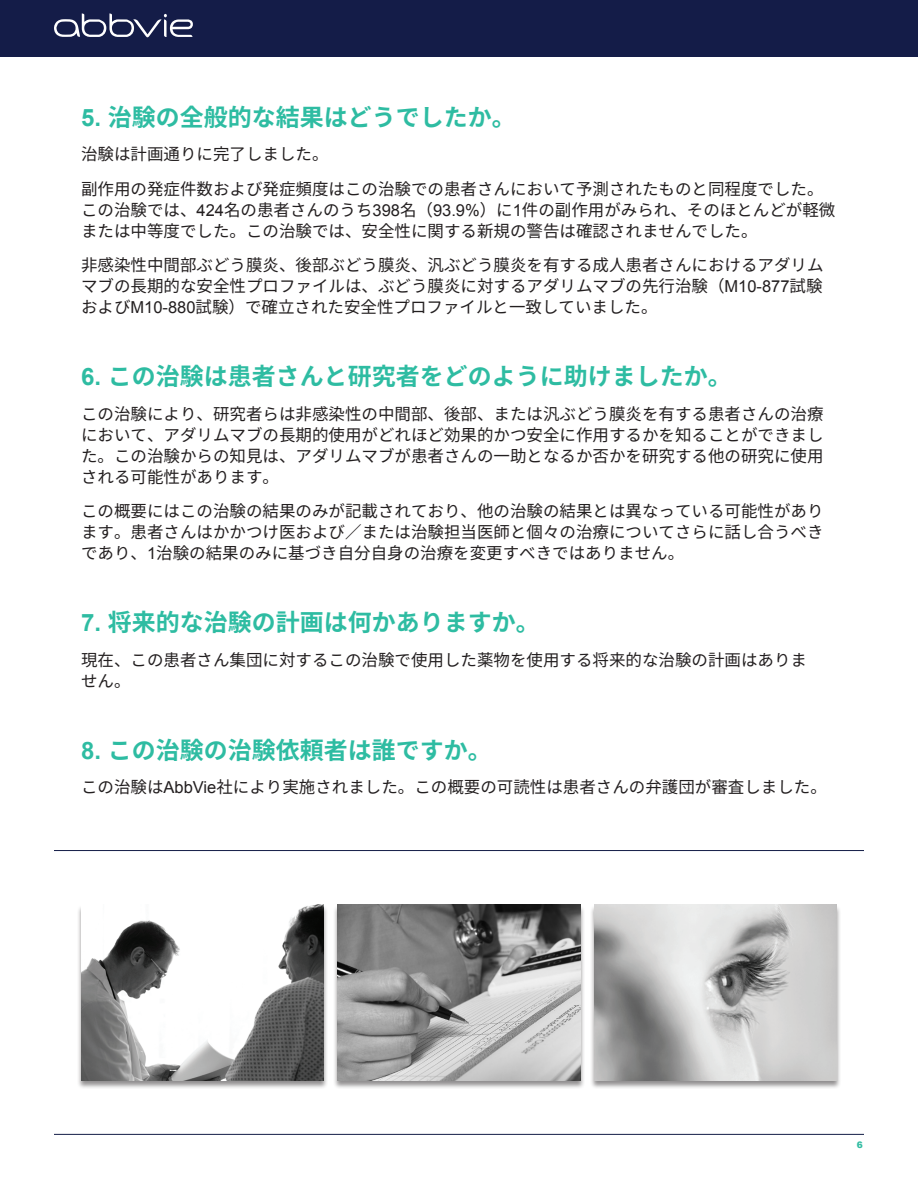
<style>
.page{position:relative;width:918px;height:1188px;background:#fff}
.page>*{position:absolute;margin:0;border:0;box-sizing:border-box;transform-origin:0 0}
.t1{font:700 24px "Noto Sans CJ Kjp";color:#2ebca2}
.t2{font:16.5px/21px "Noto Sans CJ Kjp";color:#231f20}
.t3{font:900 9px "Arial";color:#33bda3}
.s1{font-family:"Arial"}
</style>
<div class="page">
<div style="left:0;top:0;width:918px;height:56px;background:#141c48"></div>
<svg style="left:54px;top:13px;width:139px;height:24px"></svg>
<hr style="left:54px;top:1134px;width:810px;height:1px;background:#121c46">
<hr style="left:54px;top:850px;width:810px;height:1px;background:#121c46">
<div style="left:77px;top:904px;width:252px;height:185px;background:#231f20;opacity:.5"></div>
<img style="left:81px;top:905px;width:243px;height:175px">
<div style="left:333px;top:904px;width:252px;height:185px;background:#231f20;opacity:.5"></div>
<img style="left:338px;top:905px;width:242px;height:175px">
<div style="left:590px;top:904px;width:252px;height:185px;background:#231f20;opacity:.5"></div>
<img style="left:594px;top:905px;width:243px;height:175px">
<h1 class="t1" style="left:81px;top:104px;width:436px"><span class="s1">5.</span> 治験の全般的な結果はどうでしたか。</h1>
<p class="t2" style="left:81px;top:137px;width:744px;line-height:34.5px">治験は計画通りに完了しました。<br>副作用の発症件数および発症頻度はこの治験での患者さんにおいて予測されたものと同程度でした。</p>
<p class="t2" style="left:81px;top:200px;width:756px">この治験では、<span class="s1">424</span>名の患者さんのうち<span class="s1">398</span>名（<span class="s1">93.9%</span>）に<span class="s1">1</span>件の副作用がみられ、そのほとんどが軽微または中等度でした。この治験では、安全性に関する新規の警告は確認されませんでした。</p>
<p class="t2" style="left:81px;top:255px;width:744px;text-align:justify">非感染性中間部ぶどう膜炎、後部ぶどう膜炎、汎ぶどう膜炎を有する成人患者さんにおけるアダリムマブの長期的な安全性プロファイルは、ぶどう膜炎に対するアダリムマブの先行治験（<span class="s1">M10-877</span>試験および<span class="s1">M10-880</span>試験）で確立された安全性プロファイルと一致していました。</p>
<h1 class="t1" style="left:81px;top:363px;width:652px"><span class="s1">6.</span> この治験は患者さんと研究者をどのように助けましたか。</h1>
<p class="t2" style="left:81px;top:404px;width:744px;text-align:justify">この治験により、研究者らは非感染性の中間部、後部、または汎ぶどう膜炎を有する患者さんの治療において、アダリムマブの長期的使用がどれほど効果的かつ安全に作用するかを知ることができました。この治験からの知見は、アダリムマブが患者さんの一助となるか否かを研究する他の研究に使用される可能性があります。</p>
<p class="t2" style="left:81px;top:501px;width:744px;text-align:justify">この概要にはこの治験の結果のみが記載されており、他の治験の結果とは異なっている可能性があります。患者さんはかかつけ医および／または治験担当医師と個々の治療についてさらに話し合うべきであり、<span class="s1">1</span>治験の結果のみに基づき自分自身の治療を変更すべきではありません。</p>
<h1 class="t1" style="left:81px;top:609px;width:460px"><span class="s1">7.</span> 将来的な治験の計画は何かありますか。</h1>
<p class="t2" style="left:81px;top:650px;width:727px">現在、この患者さん集団に対するこの治験で使用した薬物を使用する将来的な治験の計画はありません。</p>
<h1 class="t1" style="left:81px;top:737px;width:412px"><span class="s1">8.</span> この治験の治験依頼者は誰ですか。</h1>
<p class="t2" style="left:81px;top:777px;width:747px">この治験は<span class="s1">AbbVie</span>社により実施されました。この概要の可読性は患者さんの弁護団が審査しました。</p>
<p class="t3" style="left:857px;top:1139px;width:8px">6</p>
</div>
